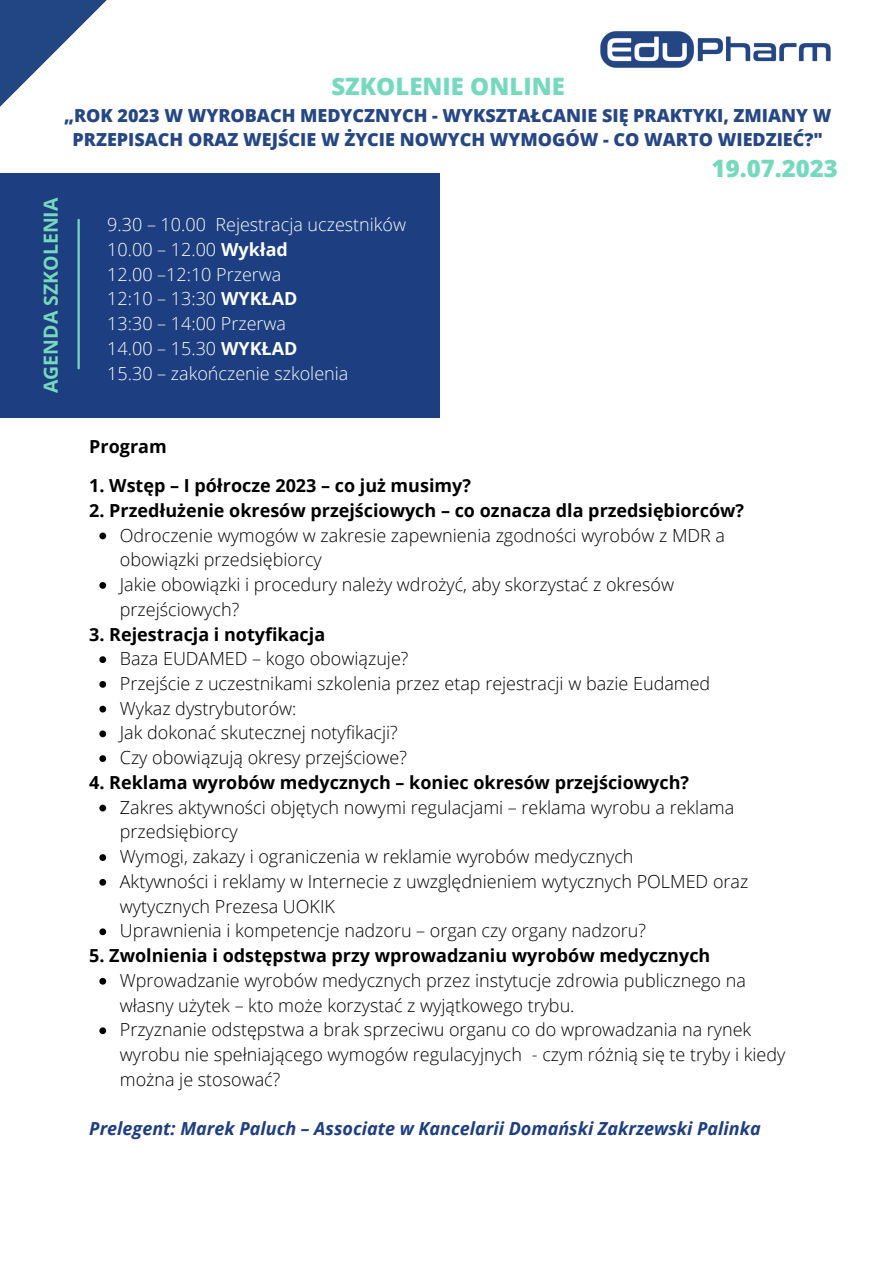
<style>
.page{position:relative;width:893px;height:1264px;background:#fff}
.page>*{position:absolute;margin:0;border:0;box-sizing:border-box;transform-origin:0 0}
.t1{font:800 24px "Open Sans";color:#76d9bd}
.t2{font:700 19.5px "Open Sans";color:#76d9bd}
.t3{font:300 18px/24.8px "Open Sans";color:#000}
.t4{font:700 18px "Open Sans";color:#000}
.t5{font:300 18px "Open Sans";color:#fcfef9}
.t6{font:800 18px/24.8px "Open Sans";color:#264783;text-align:center}
.t7{font:italic 700 18px "Open Sans";color:#1d3e80}
.s1{font-weight:700}
</style>
<div class="page">
<div style="left:0;top:173px;width:439px;height:245px;background:#1d3e80"></div>
<svg style="left:0;top:0;width:107px;height:220px"></svg>
<img style="left:600px;top:31px;width:231px;height:37px">
<svg style="left:99px;top:532px;width:7px;height:7px"></svg>
<svg style="left:99px;top:582px;width:7px;height:7px"></svg>
<svg style="left:99px;top:656px;width:7px;height:7px"></svg>
<svg style="left:99px;top:681px;width:7px;height:6px"></svg>
<svg style="left:99px;top:705px;width:7px;height:7px"></svg>
<svg style="left:99px;top:730px;width:7px;height:7px"></svg>
<svg style="left:99px;top:755px;width:7px;height:7px"></svg>
<svg style="left:99px;top:804px;width:7px;height:7px"></svg>
<svg style="left:99px;top:854px;width:7px;height:7px"></svg>
<svg style="left:99px;top:879px;width:7px;height:6px"></svg>
<svg style="left:99px;top:928px;width:7px;height:7px"></svg>
<svg style="left:99px;top:977px;width:7px;height:7px"></svg>
<svg style="left:99px;top:1027px;width:7px;height:7px"></svg>
<hr style="left:77px;top:220px;width:3px;height:148px;background:#76d9bd">
<p class="t1" style="left:331px;top:69px;width:235px">SZKOLENIE ONLINE</p>
<p class="t6" style="left:64px;top:102px;width:769px">„ROK 2023 W WYROBACH MEDYCZNYCH - WYKSZTAŁCANIE SIĘ PRAKTYKI, ZMIANY W<br>PRZEPISACH ORAZ WEJŚCIE W ŻYCIE NOWYCH WYMOGÓW - CO WARTO WIEDZIEĆ?"</p>
<p class="t1" style="left:711px;top:151px;width:128px">19.07.2023</p>
<p class="t2" style="left:37px;top:393px;width:197px;rotate:-90deg">AGENDA SZKOLENIA</p>
<p class="t5" style="left:107px;top:212px;width:300px">9.30 – 10.00 Rejestracja uczestników</p>
<p class="t5" style="left:107px;top:237px;width:182px">10.00 – 12.00 <span class="s1">Wykład</span></p>
<p class="t5" style="left:107px;top:261px;width:175px">12.00 –12:10 Przerwa</p>
<p class="t5" style="left:107px;top:286px;width:192px">12:10 – 13:30 <span class="s1">WYKŁAD</span></p>
<p class="t5" style="left:107px;top:311px;width:180px">13:30 – 14:00 Przerwa</p>
<p class="t5" style="left:107px;top:336px;width:192px">14.00 – 15.30 <span class="s1">WYKŁAD</span></p>
<p class="t5" style="left:107px;top:360px;width:242px">15.30 – zakończenie szkolenia</p>
<p class="t4" style="left:89px;top:434px;width:79px">Program</p>
<p class="t4" style="left:89px;top:473px;width:383px">1. Wstęp – I półrocze 2023 – co już musimy?</p>
<p class="t4" style="left:89px;top:497px;width:656px">2. Przedłużenie okresów przejściowych – co oznacza dla przedsiębiorców?</p>
<p class="t3" style="left:120px;top:522px;width:606px">Odroczenie wymogów w zakresie zapewnienia zgodności wyrobów z MDR a obowiązki przedsiębiorcy</p>
<p class="t3" style="left:120px;top:571px;width:555px">Jakie obowiązki i procedury należy wdrożyć, aby skorzystać z okresów przejściowych?</p>
<p class="t3" style="left:120px;top:646px;width:290px">Baza EUDAMED – kogo obowiązuje?</p>
<p class="t3" style="left:120px;top:670px;width:592px">Przejście z uczestnikami szkolenia przez etap rejestracji w bazie Eudamed</p>
<p class="t3" style="left:120px;top:695px;width:178px">Wykaz dystrybutorów:</p>
<p class="t3" style="left:120px;top:720px;width:279px">Jak dokonać skutecznej notyfikacji?</p>
<p class="t3" style="left:120px;top:744px;width:288px">Czy obowiązują okresy przejściowe?</p>
<p class="t3" style="left:120px;top:794px;width:616px">Zakres aktywności objętych nowymi regulacjami – reklama wyrobu a reklama przedsiębiorcy</p>
<p class="t3" style="left:120px;top:843px;width:515px">Wymogi, zakazy i ograniczenia w reklamie wyrobów medycznych</p>
<p class="t3" style="left:120px;top:868px;width:630px">Aktywności i reklamy w Internecie z uwzględnieniem wytycznych POLMED oraz wytycznych Prezesa UOKIK</p>
<p class="t3" style="left:120px;top:918px;width:527px">Uprawnienia i kompetencje nadzoru – organ czy organy nadzoru?</p>
<p class="t3" style="left:120px;top:967px;width:627px">Wprowadzanie wyrobów medycznych przez instytucje zdrowia publicznego na własny użytek – kto może korzystać z wyjątkowego trybu.</p>
<p class="t3" style="left:120px;top:1017px;width:667px">Przyznanie odstępstwa a brak sprzeciwu organu co do wprowadzania na rynek wyrobu nie spełniającego wymogów regulacyjnych - czym różnią się te tryby i kiedy można je stosować?</p>
<p class="t4" style="left:89px;top:621px;width:237px">3. Rejestracja i notyfikacja</p>
<p class="t4" style="left:89px;top:769px;width:601px">4. Reklama wyrobów medycznych – koniec okresów przejściowych?</p>
<p class="t4" style="left:89px;top:942px;width:622px">5. Zwolnienia i odstępstwa przy wprowadzaniu wyrobów medycznych</p>
<p class="t7" style="left:89px;top:1116px;width:673px">Prelegent: Marek Paluch – Associate w Kancelarii Domański Zakrzewski Palinka</p>
</div>
